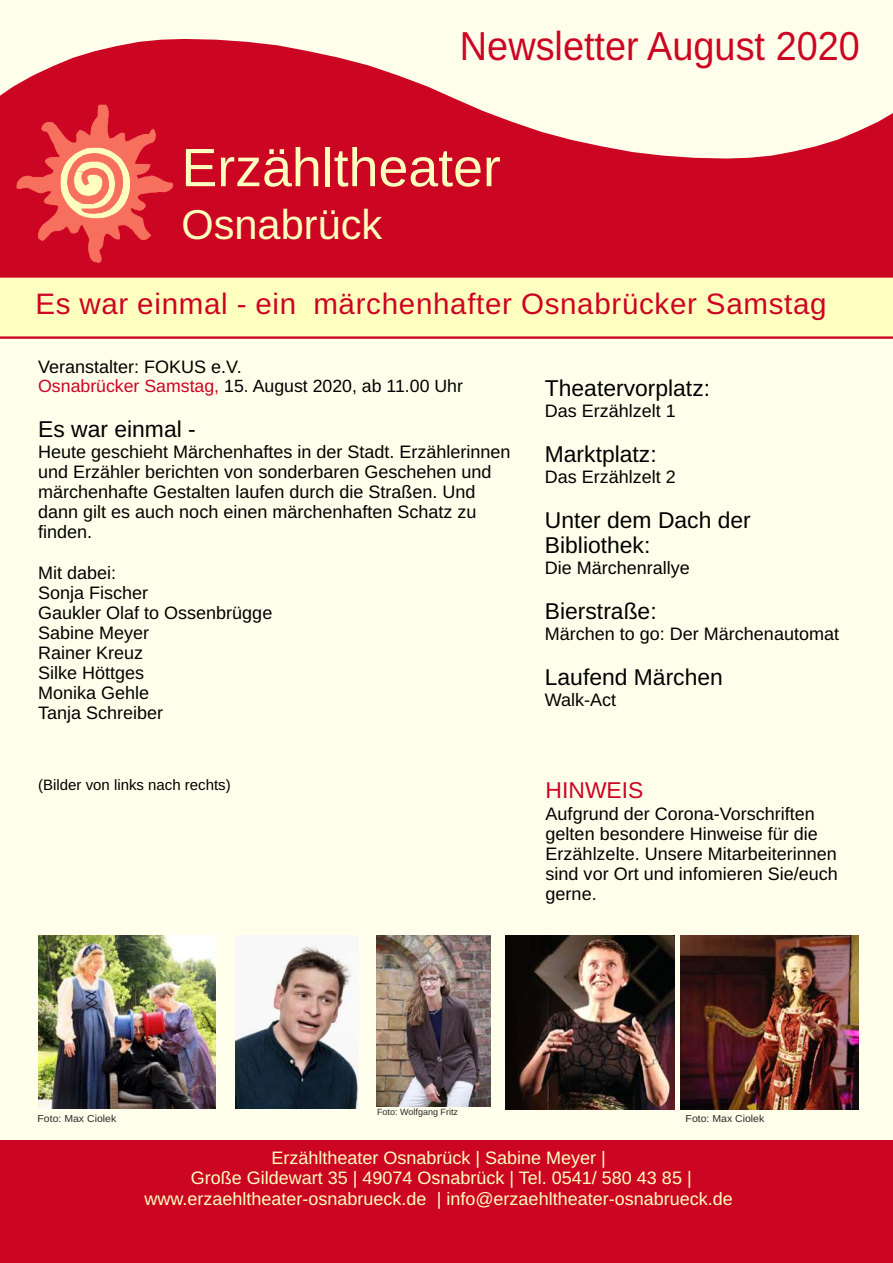
<style>
.page{position:relative;width:893px;height:1263px;background:#fff}
.page>*{position:absolute;margin:0;border:0;box-sizing:border-box;transform-origin:0 0}
.t1{font:54px "Liberation Sans";color:#ffffbf}
.t2{font:41.85px "Liberation Sans";color:#ffffbf}
.t3{font:40.5px "Liberation Sans";color:#cc0523;scale:.94 1}
.t4{font:29.55px "Liberation Sans";letter-spacing:.025em;color:#cd0423}
.t5{font:22.8px/25.5px "Liberation Sans";color:#000}
.t6{font:22.8px "Liberation Sans";color:#cc0423}
.t7{font:18px/20.1px "Liberation Sans";color:#000}
.t8{font:18px "Liberation Sans";color:#ffffbf}
.t9{font:17.7px "Liberation Sans";color:#000}
.t10{font:15px "Liberation Sans";color:#000}
.t11{font:10.2px "Liberation Sans";color:#2b2a29}
.t12{font:9px "Liberation Sans";color:#2b2a29}
.s1{color:#cc0423}
</style>
<div class="page">
<div style="left:0;top:0;width:893px;height:493px;background:#ffffec"></div>
<svg style="left:0;top:39px;width:893px;height:235px;fill:#cc0523"></svg>
<svg style="left:17px;top:104px;width:156px;height:159px;background:#df4145"></svg>
<div style="left:0;top:278px;width:893px;height:981px;background:#ffffec"></div>
<div style="left:0;top:1140px;width:893px;height:123px;background:#cc0523"></div>
<svg style="left:0;top:274px;width:893px;height:65px;background:#fae7b0"></svg>
<img style="left:377px;top:935px;width:114px;height:172px">
<img style="left:680px;top:935px;width:179px;height:174px">
<img style="left:235px;top:935px;width:124px;height:174px">
<img style="left:38px;top:935px;width:177px;height:174px">
<img style="left:506px;top:935px;width:168px;height:174px">
<h3 class="t3" style="left:460px;top:31px;width:427px">Newsletter August 2020</h3>
<h1 class="t1" style="left:181px;top:147px;width:321px">Erzähltheater</h1>
<h2 class="t2" style="left:181px;top:208px;width:202px">Osnabrück</h2>
<h3 class="t4" style="left:35px;top:293px;width:793px">Es war einmal - ein märchenhafter Osnabrücker Samstag</h3>
<p class="t7" style="left:38px;top:358px;width:205px">Veranstalter: FOKUS e.V.</p>
<p class="t9" style="left:38px;top:380px;width:426px"><span class="s1">Osnabrücker Samstag,</span> 15. August 2020, ab 11.00 Uhr</p>
<p class="t5" style="left:38px;top:418px;width:159px">Es war einmal -</p>
<p class="t7" style="left:38px;top:443px;width:474px">Heute geschieht Märchenhaftes in der Stadt. Erzählerinnen und Erzähler berichten von sonderbaren Geschehen und märchenhafte Gestalten laufen durch die Straßen. Und dann gilt es auch noch einen märchenhaften Schatz zu finden.</p>
<p class="t7" style="left:38px;top:564px;width:80px">Mit dabei:</p>
<p class="t7" style="left:38px;top:584px;width:112px">Sonja Fischer</p>
<p class="t7" style="left:38px;top:604px;width:236px">Gaukler Olaf to Ossenbrügge</p>
<p class="t7" style="left:38px;top:624px;width:113px">Sabine Meyer</p>
<p class="t7" style="left:38px;top:644px;width:107px">Rainer Kreuz</p>
<p class="t7" style="left:38px;top:664px;width:108px">Silke Höttges</p>
<p class="t7" style="left:38px;top:684px;width:113px">Monika Gehle</p>
<p class="t7" style="left:38px;top:704px;width:127px">Tanja Schreiber</p>
<p class="t10" style="left:38px;top:779px;width:194px">(Bilder von links nach rechts)</p>
<p class="t5" style="left:545px;top:377px;width:167px">Theatervorplatz:</p>
<p class="t7" style="left:545px;top:402px;width:133px">Das Erzählzelt 1</p>
<p class="t5" style="left:545px;top:443px;width:113px">Marktplatz:</p>
<p class="t7" style="left:545px;top:468px;width:133px">Das Erzählzelt 2</p>
<p class="t5" style="left:545px;top:509px;width:207px">Unter dem Dach der<br>Bibliothek:</p>
<p class="t7" style="left:545px;top:560px;width:147px">Die Märchenrallye</p>
<p class="t5" style="left:545px;top:600px;width:113px">Bierstraße:</p>
<p class="t7" style="left:545px;top:625px;width:296px">Märchen to go: Der Märchenautomat</p>
<p class="t5" style="left:545px;top:666px;width:179px">Laufend Märchen</p>
<p class="t7" style="left:545px;top:691px;width:73px">Walk-Act</p>
<p class="t6" style="left:546px;top:782px;width:99px">HINWEIS</p>
<p class="t7" style="left:546px;top:805px;width:294px">Aufgrund der Corona-Vorschriften gelten besondere Hinweise für die<br>Erzählzelte. Unsere Mitarbeiterinnen sind vor Ort und infomieren Sie/euch gerne.</p>
<p class="t12" style="left:377px;top:1108px;width:82px">Foto: Wolfgang Fritz</p>
<p class="t11" style="left:38px;top:1114px;width:80px">Foto: Max Ciolek</p>
<p class="t11" style="left:686px;top:1114px;width:80px">Foto: Max Ciolek</p>
<p class="t8" style="left:271px;top:1151px;width:336px">Erzähltheater Osnabrück | Sabine Meyer |</p>
<p class="t8" style="left:145px;top:1191px;width:590px">www.erzaehltheater-osnabrueck.de | info@erzaehltheater-osnabrueck.de</p>
<p class="t8" style="left:191px;top:1171px;width:502px">Große Gildewart 35 | 49074 Osnabrück | Tel. 0541/ 580 43 85 |</p>
</div>
